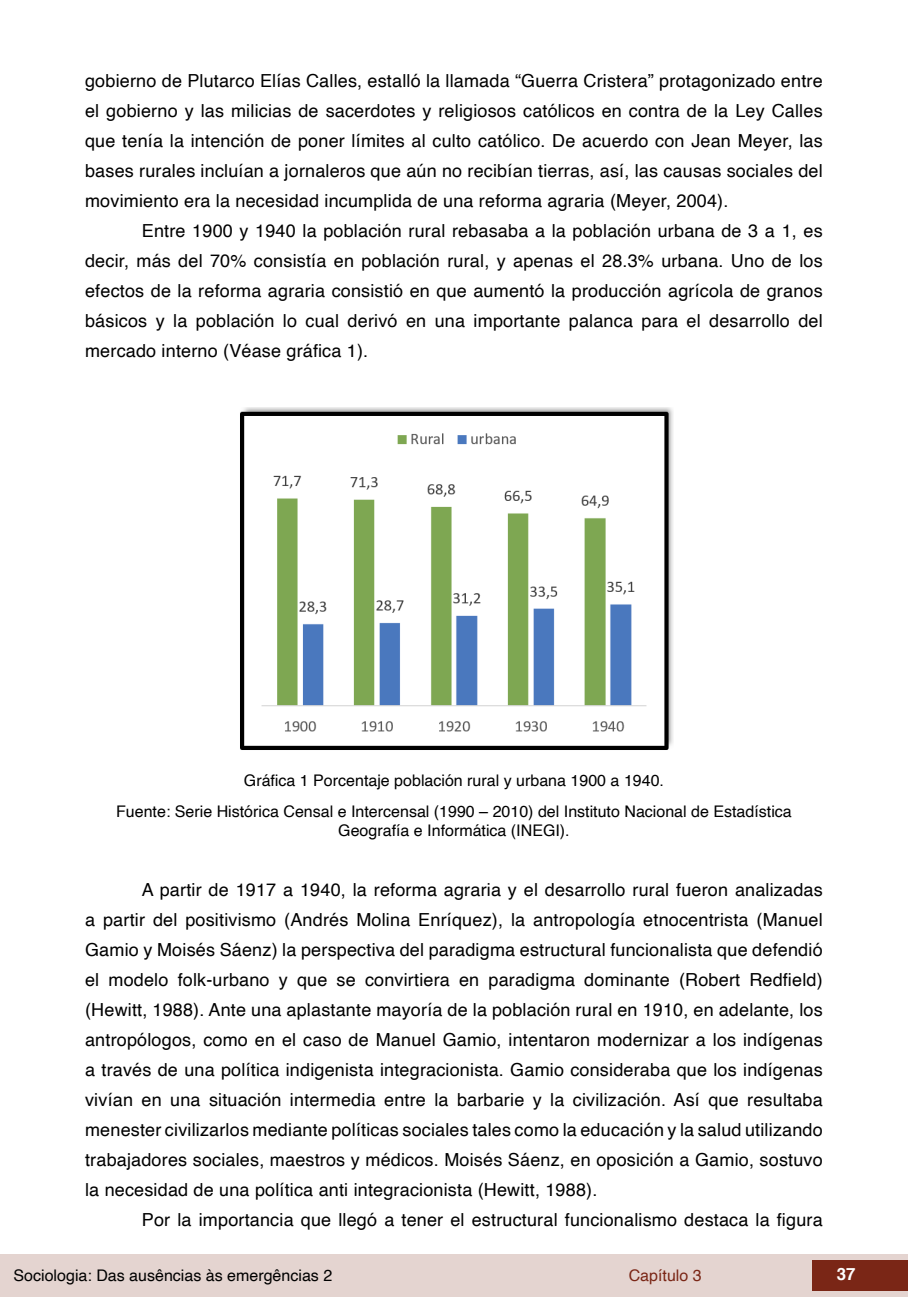
<style>
.page{position:relative;width:908px;height:1304px;background:#fff}
.page>*{position:absolute;margin:0;border:0;box-sizing:border-box;transform-origin:0 0}
.t1{font:18px/30px "Helvetica";letter-spacing:.01em;color:#000;text-align:justify}
.t2{font:700 16.8px "Helvetica";color:#fff}
.t3{font:16px/30.6px "Helvetica";color:#000;text-align:center}
.t4{font:16px "Helvetica";color:#7a2616}
</style>
<div class="page">
<div style="left:0;top:1254px;width:906px;height:43px;background:#e4d4d0"></div>
<div style="left:812px;top:1261px;width:95px;height:30px;background:#7a2616"></div>
<img style="left:240px;top:407px;width:433px;height:343px">
<p class="t1" style="left:85px;top:66px;width:738px">gobierno de Plutarco Elías Calles, estalló la llamada “Guerra Cristera” protagonizado entre el gobierno y las milicias de sacerdotes y religiosos católicos en contra de la Ley Calles que tenía la intención de poner límites al culto católico. De acuerdo con Jean Meyer, las bases rurales incluían a jornaleros que aún no recibían tierras, así, las causas sociales del movimiento era la necesidad incumplida de una reforma agraria (Meyer, 2004).</p>
<p class="t1" style="left:85px;top:216px;width:738px;text-indent:57px">Entre 1900 y 1940 la población rural rebasaba a la población urbana de 3 a 1, es decir, más del 70% consistía en población rural, y apenas el 28.3% urbana. Uno de los efectos de la reforma agraria consistió en que aumentó la producción agrícola de granos básicos y la población lo cual derivó en una importante palanca para el desarrollo del mercado interno (Véase gráfica 1).</p>
<p class="t3" style="left:116px;top:766px;width:676px">Gráfica 1 Porcentaje población rural y urbana 1900 a 1940.<br>Fuente: Serie Histórica Censal e Intercensal (1990 – 2010) del Instituto Nacional de Estadística</p>
<p class="t3" style="left:338px;top:815px;width:233px">Geografía e Informática (INEGI).</p>
<p class="t1" style="left:85px;top:875px;width:738px;text-indent:57px">A partir de 1917 a 1940, la reforma agraria y el desarrollo rural fueron analizadas a partir del positivismo (Andrés Molina Enríquez), la antropología etnocentrista (Manuel Gamio y Moisés Sáenz) la perspectiva del paradigma estructural funcionalista que defendió el modelo folk-urbano y que se convirtiera en paradigma dominante (Robert Redfield) (Hewitt, 1988). Ante una aplastante mayoría de la población rural en 1910, en adelante, los antropólogos, como en el caso de Manuel Gamio, intentaron modernizar a los indígenas a través de una política indigenista integracionista. Gamio consideraba que los indígenas vivían en una situación intermedia entre la barbarie y la civilización. Así que resultaba menester civilizarlos mediante políticas sociales tales como la educación y la salud utilizando trabajadores sociales, maestros y médicos. Moisés Sáenz, en oposición a Gamio, sostuvo la necesidad de una política anti integracionista (Hewitt, 1988).</p>
<p class="t1" style="left:142px;top:1205px;width:682px">Por la importancia que llegó a tener el estructural funcionalismo destaca la figura</p>
<p class="t3" style="left:14px;top:1260px;width:320px">Sociologia: Das ausências às emergências 2</p>
<p class="t4" style="left:628px;top:1263px;width:74px">Capítulo 3</p>
<p class="t2" style="left:836px;top:1261px;width:20px">37</p>
</div>
